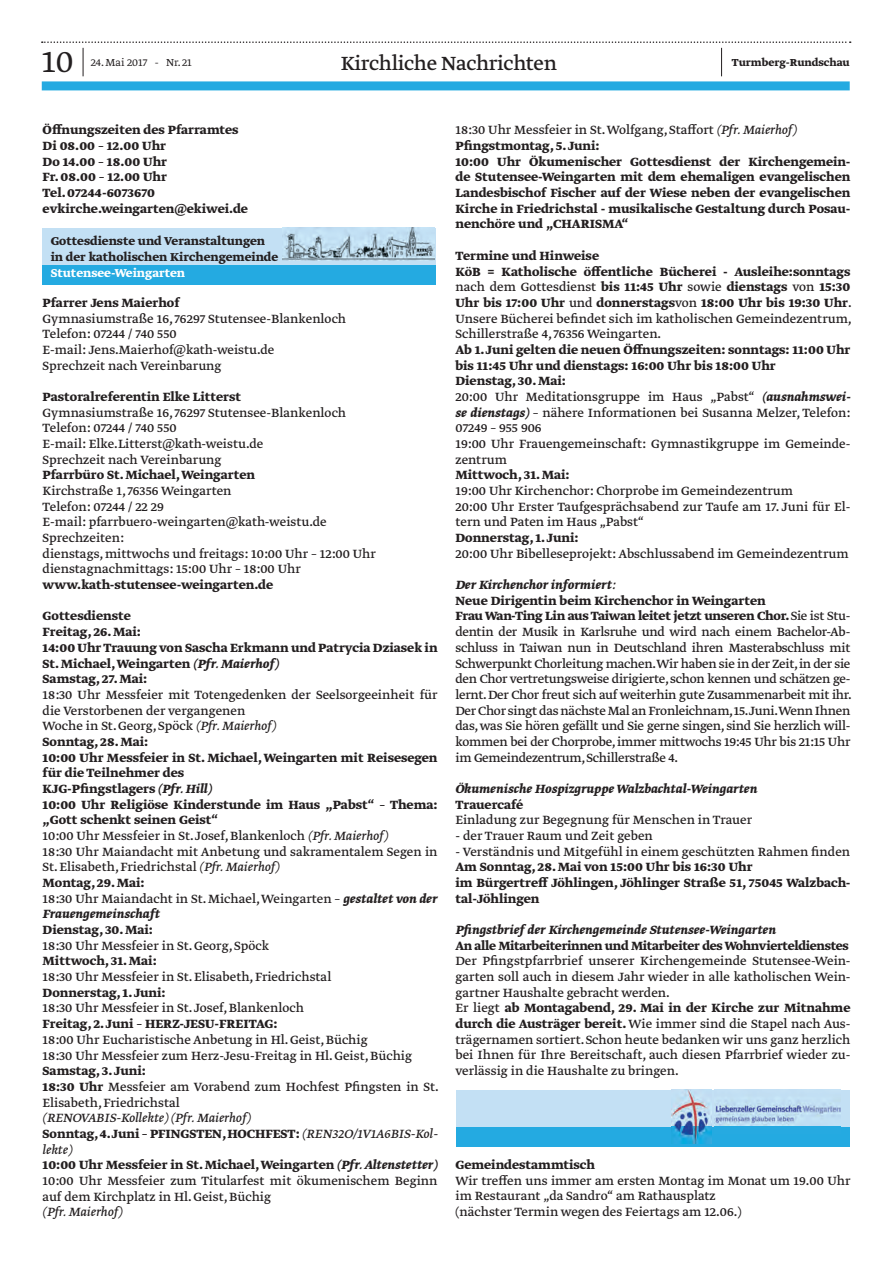
<style>
.page{position:relative;width:893px;height:1263px;background:#fff}
.page>*{position:absolute;margin:0;border:0;box-sizing:border-box;transform-origin:0 0}
.t1{font:300 36px "Greta Text Std";color:#231f20}
.t2{font:22.5px "Greta Text Std";letter-spacing:-.015em;color:#231f20}
.t3{font:14.1px/15.8px "Greta Text Std";color:#231f20}
.t4{font:700 14.1px/15.8px "Greta Text Std";color:#231f20}
.t5{font:14.1px/15.8px "Greta Text Std";letter-spacing:-.02em;color:#231f20}
.t6{font:italic 700 14.1px "Greta Text Std";color:#231f20}
.t7{font:700 14.1px "Greta Text Std";letter-spacing:-.02em;color:#231f20}
.t8{font:italic 14.1px "Greta Text Std";color:#231f20}
.t9{font:700 13.5px/16.2px "Greta Text Std";color:#231f20}
.t10{font:700 13.5px "Greta Text Std";color:#fff}
.t11{font:700 12px "Greta Text Std";color:#231f20}
.t12{font:300 12px "Greta Text Std";color:#231f20}
.s1{font-style:italic}
.s2{font-weight:700}
.s3{font-weight:700;font-style:italic}
.s4{font-weight:400}
.s5{font-weight:400;font-style:italic}
</style>
<div class="page">
<div style="left:42px;top:81px;width:808px;height:9px;background:#24aae1"></div>
<svg style="left:42px;top:41px;width:809px;height:35px"></svg>
<div style="left:457px;top:1090px;width:393px;height:57px;background:#c3e0f4"></div>
<div style="left:457px;top:1127px;width:393px;height:20px;background:#24aae1"></div>
<img style="left:671px;top:1090px;width:41px;height:54px">
<img style="left:715px;top:1100px;width:125px;height:27px">
<div style="left:43px;top:227px;width:393px;height:57px;background:#c3e0f4"></div>
<div style="left:43px;top:264px;width:393px;height:20px;background:#24aae1"></div>
<img style="left:283px;top:227px;width:151px;height:34px">
<h1 class="t1" style="left:42px;top:41px;width:33px">10</h1>
<p class="t12" style="left:91px;top:56px;width:103px">24. Mai 2017 - Nr. 21</p>
<p class="t11" style="left:732px;top:56px;width:119px">Turmberg-Rundschau</p>
<h2 class="t2" style="left:341px;top:50px;width:217px">Kirchliche Nachrichten</h2>
<p class="t4" style="left:43px;top:123px;width:207px">Öffnungszeiten des Pfarramtes<br>Di 08.00 – 12.00 Uhr<br>Do 14.00 – 18.00 Uhr<br>Fr. 08.00 – 12.00 Uhr<br>Tel. 07244-6073670 evkirche.weingarten@ekiwei.de</p>
<p class="t9" style="left:51px;top:233px;width:229px">Gottesdienste und Veranstaltungen in der katholischen Kirchengemeinde</p>
<p class="t10" style="left:51px;top:265px;width:136px">Stutensee-Weingarten</p>
<p class="t4" style="left:43px;top:295px;width:138px">Pfarrer Jens Maierhof</p>
<p class="t3" style="left:43px;top:311px;width:305px">Gymnasiumstraße 16, 76297 Stutensee-Blankenloch Telefon: 07244 / 740 550<br>E-mail: Jens.Maierhof@kath-weistu.de<br>Sprechzeit nach Vereinbarung</p>
<p class="t4" style="left:43px;top:389px;width:200px">Pastoralreferentin Elke Litterst</p>
<p class="t3" style="left:43px;top:405px;width:305px">Gymnasiumstraße 16, 76297 Stutensee-Blankenloch Telefon: 07244 / 740 550<br>E-mail: Elke.Litterst@kath-weistu.de<br>Sprechzeit nach Vereinbarung</p>
<p class="t4" style="left:43px;top:468px;width:214px">Pfarrbüro St. Michael, Weingarten</p>
<p class="t3" style="left:43px;top:484px;width:335px">Kirchstraße 1, 76356 Weingarten<br>Telefon: 07244 / 22 29<br>E-mail: pfarrbuero-weingarten@kath-weistu.de Sprechzeiten:<br>dienstags, mittwochs und freitags: 10:00 Uhr – 12:00 Uhr dienstagnachmittags: 15:00 Uhr – 18:00 Uhr</p>
<p class="t4" style="left:43px;top:578px;width:232px">www.kath-stutensee-weingarten.de</p>
<p class="t4" style="left:43px;top:609px;width:396px">Gottesdienste<br>Freitag, 26. Mai:<br>14:00 Uhr Trauung von Sascha Erkmann und Patrycia Dziasek in<br>St. Michael, Weingarten <span class="s1">(Pfr. Maierhof)<br></span>Samstag, 27. Mai:</p>
<p class="t3" style="left:43px;top:687px;width:396px">18:30 Uhr Messfeier mit Totengedenken der Seelsorgeeinheit für die Verstorbenen der vergangenen<br>Woche in St. Georg, Spöck <span class="s1">(Pfr. Maierhof)<br></span><span class="s2">Sonntag, 28. Mai:<br>10:00 Uhr Messfeier in St. Michael, Weingarten mit Reisesegen für die Teilnehmer des<br>KJG-Pfingstlagers</span> <span class="s3">(Pfr. Hill)<br></span><span class="s2">10:00 Uhr Religiöse Kinderstunde im Haus „Pabst“ – Thema: „Gott schenkt seinen Geist“<br></span>10:00 Uhr Messfeier in St. Josef, Blankenloch <span class="s1">(Pfr. Maierhof)<br></span>18:30 Uhr Maiandacht mit Anbetung und sakramentalem Segen in St. Elisabeth, Friedrichstal <span class="s1">(Pfr. Maierhof)<br></span><span class="s2">Montag, 29. Mai:<br></span>18:30 Uhr Maiandacht in St. Michael, Weingarten – <span class="s3">gestaltet von der Frauengemeinschaft</span></p>
<p class="t4" style="left:43px;top:923px;width:112px">Dienstag, 30. Mai:</p>
<p class="t3" style="left:43px;top:938px;width:228px">18:30 Uhr Messfeier in St. Georg, Spöck</p>
<p class="t4" style="left:43px;top:954px;width:116px">Mittwoch, 31. Mai:</p>
<p class="t3" style="left:43px;top:970px;width:290px">18:30 Uhr Messfeier in St. Elisabeth, Friedrichstal</p>
<p class="t4" style="left:43px;top:985px;width:125px">Donnerstag, 1. Juni:</p>
<p class="t3" style="left:43px;top:1001px;width:263px">18:30 Uhr Messfeier in St. Josef, Blankenloch</p>
<p class="t4" style="left:43px;top:1017px;width:236px">Freitag, 2. Juni – HERZ-JESU-FREITAG:</p>
<p class="t3" style="left:43px;top:1032px;width:371px">18:00 Uhr Eucharistische Anbetung in Hl. Geist, Büchig<br>18:30 Uhr Messfeier zum Herz-Jesu-Freitag in Hl. Geist, Büchig</p>
<p class="t3" style="left:43px;top:1064px;width:398px"><span class="s2">Samstag, 3. Juni:<br>18:30 Uhr</span> Messfeier am Vorabend zum Hochfest Pfingsten in St.<br>Elisabeth, Friedrichstal</p>
<p class="t3" style="left:43px;top:1111px;width:396px"><span class="s1">(RENOVABIS-Kollekte) (Pfr. Maierhof)<br></span><span class="s2">Sonntag, 4. Juni – PFINGSTEN, HOCHFEST:</span> <span class="s1">(REN32O/1V1A6BIS-Kol&shy;lekte)<br></span><span class="s2">10:00 Uhr Messfeier in St. Michael, Weingarten</span> <span class="s3">(Pfr. Altenstetter)<br></span>10:00 Uhr Messfeier zum Titularfest mit ökumenischem Beginn auf dem Kirchplatz in Hl. Geist, Büchig</p>
<p class="t8" style="left:43px;top:1204px;width:81px">(Pfr. Maierhof)</p>
<p class="t4" style="left:455px;top:123px;width:396px"><span class="s4">18:30 Uhr Messfeier in St. Wolfgang, Staffort</span> <span class="s5">(Pfr. Maierhof)<br></span>Pfingstmontag, 5. Juni:<br>10:00 Uhr Ökumenischer Gottesdienst der Kirchengemein&shy;de Stutensee-Weingarten mit dem ehemaligen evangelischen Landesbischof Fischer auf der Wiese neben der evangelischen Kirche in Friedrichstal - musikalische Gestaltung durch Posau&shy;nenchöre und „CHARISMA“</p>
<p class="t4" style="left:455px;top:248px;width:398px">Termine und Hinweise<br>KöB = Katholische öffentliche Bücherei - Ausleihe:sonntags <span class="s4">nach dem Gottesdienst</span> bis 11:45 Uhr <span class="s4">sowie</span> dienstags <span class="s4">von</span> 15:30<br>Uhr bis 17:00 Uhr <span class="s4">und</span> donnerstags<span class="s4">von</span> 18:00 Uhr bis 19:30 Uhr<span class="s4">.<br>Unsere Bücherei befindet sich im katholischen Gemeindezentrum, Schillerstraße 4, 76356 Weingarten.</span></p>
<p class="t3" style="left:455px;top:342px;width:397px"><span class="s2">Ab 1. Juni gelten die neuen Öffnungszeiten: sonntags: 11:00 Uhr bis 11:45 Uhr und dienstags: 16:00 Uhr bis 18:00 Uhr<br>Dienstag, 30. Mai:<br></span>20:00 Uhr Meditationsgruppe im Haus „Pabst“ <span class="s3">(ausnahmswei&shy;se dienstags)</span> – nähere Informationen bei Susanna Melzer, Telefon:<br>07249 – 955 906<br>19:00 Uhr Frauengemeinschaft: Gymnastikgruppe im Gemeinde&shy;zentrum</p>
<p class="t4" style="left:455px;top:468px;width:116px">Mittwoch, 31. Mai:</p>
<p class="t3" style="left:455px;top:484px;width:396px">19:00 Uhr Kirchenchor: Chorprobe im Gemeindezentrum<br>20:00 Uhr Erster Taufgesprächsabend zur Taufe am 17. Juni für El&shy;tern und Paten im Haus „Pabst“</p>
<p class="t4" style="left:455px;top:531px;width:125px">Donnerstag, 1. Juni:</p>
<p class="t3" style="left:455px;top:546px;width:395px">20:00 Uhr Bibelleseprojekt: Abschlussabend im Gemeindezentrum</p>
<p class="t6" style="left:455px;top:577px;width:161px">Der Kirchenchor informiert:</p>
<p class="t5" style="left:455px;top:593px;width:398px"><span class="s2">Neue Dirigentin beim Kirchenchor in Weingarten<br>Frau Wan-Ting Lin aus Taiwan leitet jetzt unseren Chor.</span> Sie ist Stu&shy;dentin der Musik in Karlsruhe und wird nach einem Bachelor-Ab&shy;schluss in Taiwan nun in Deutschland ihren Masterabschluss mit Schwerpunkt Chorleitung machen.Wir haben sie in der Zeit,in der sie den Chor vertretungsweise dirigierte, schon kennen und schätzen ge&shy;lernt. Der Chor freut sich auf weiterhin gute Zusammenarbeit mit ihr.<br>Der Chor singt das nächste Mal an Fronleichnam,15.Juni.Wenn Ihnen das, was Sie hören gefällt und Sie gerne singen, sind Sie herzlich will&shy;kommen bei der Chorprobe, immer mittwochs 19:45 Uhr bis 21:15 Uhr im Gemeindezentrum, Schillerstraße 4.</p>
<p class="t6" style="left:455px;top:781px;width:303px">Ökumenische Hospizgruppe Walzbachtal-Weingarten</p>
<p class="t4" style="left:455px;top:797px;width:69px">Trauercafé</p>
<p class="t3" style="left:455px;top:813px;width:298px">Einladung zur Begegnung für Menschen in Trauer</p>
<p class="t3" style="left:455px;top:829px;width:199px">- der Trauer Raum und Zeit geben</p>
<p class="t3" style="left:455px;top:844px;width:396px">- Verständnis und Mitgefühl in einem geschützten Rahmen finden</p>
<p class="t4" style="left:455px;top:860px;width:396px">Am Sonntag, 28. Mai von 15:00 Uhr bis 16:30 Uhr<br>im Bürgertreff Jöhlingen, Jöhlinger Straße 51, 75045 Walzbach&shy;tal-Jöhlingen</p>
<p class="t6" style="left:455px;top:922px;width:322px">Pfingstbrief der Kirchengemeinde Stutensee-Weingarten</p>
<p class="t7" style="left:455px;top:937px;width:395px">An alle Mitarbeiterinnen und Mitarbeiter des Wohnvierteldienstes</p>
<p class="t3" style="left:455px;top:954px;width:396px">Der Pfingstpfarrbrief unserer Kirchengemeinde Stutensee-Wein&shy;garten soll auch in diesem Jahr wieder in alle katholischen Wein&shy;gartner Haushalte gebracht werden.<br>Er liegt <span class="s2">ab Montagabend, 29. Mai in der Kirche zur Mitnahme durch die Austräger bereit.</span> Wie immer sind die Stapel nach Aus&shy;trägernamen sortiert. Schon heute bedanken wir uns ganz herzlich bei Ihnen für Ihre Bereitschaft, auch diesen Pfarrbrief wieder zu&shy;verlässig in die Haushalte zu bringen.</p>
<p class="t4" style="left:455px;top:1158px;width:141px">Gemeindestammtisch</p>
<p class="t3" style="left:455px;top:1173px;width:396px">Wir treffen uns immer am ersten Montag im Monat um 19.00 Uhr im Restaurant „da Sandro“ am Rathausplatz<br>(nächster Termin wegen des Feiertags am 12.06.)</p>
</div>
